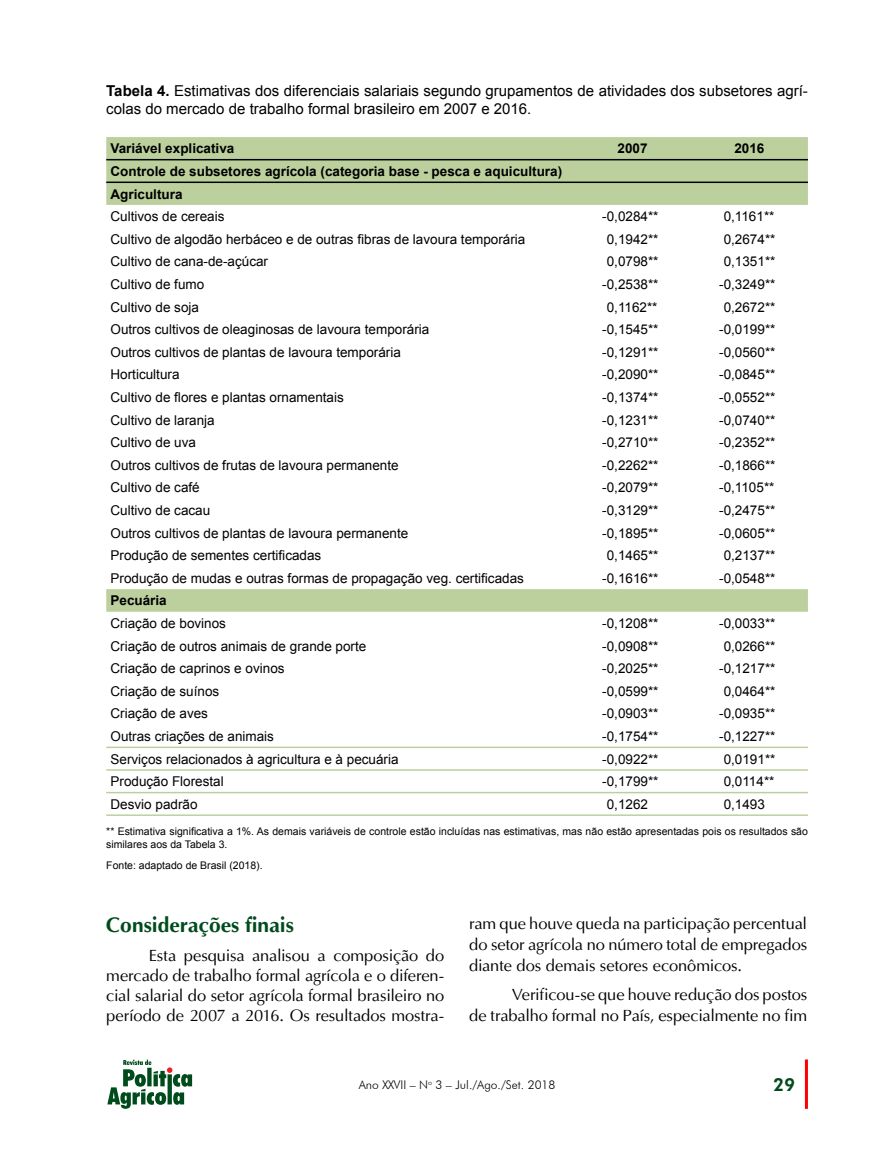
<style>
.page{position:relative;width:893px;height:1149px;background:#fff}
.page>*{position:absolute;margin:0;border:0;box-sizing:border-box;transform-origin:0 0}
.t1{font:700 21px "Ottawa";color:#004b1c}
.t2{font:800 18px "Futura BT";color:#004b1c}
.t3{font:16.5px/20.1px "Ottawa Plain";letter-spacing:-.005em;color:#000;text-align:justify}
.t4{font:15px/18px "Arial";color:#000}
.t5{font:13.5px "Arial";color:#000}
.t6{font:700 13.5px/22.6px "Arial";color:#000}
.t7{font:300 12px "Futura BT";color:#000}
.t8{font:10.5px/12.6px "Arial";color:#000}
.s1{font-weight:700}
</style>
<div class="page">
<hr style="left:805px;top:1059px;width:3px;height:49px;background:#f00">
<svg style="left:107px;top:1059px;width:85px;height:49px"></svg>
<svg style="left:106px;top:137px;width:702px;height:474px"></svg>
<hr style="left:106px;top:746px;width:468px;height:2px;background:#bcd09d">
<hr style="left:574px;top:746px;width:117px;height:2px;background:#bcd09d">
<hr style="left:691px;top:746px;width:117px;height:2px;background:#bcd09d">
<hr style="left:106px;top:769px;width:468px;height:1px;background:#bcd09d">
<hr style="left:574px;top:769px;width:117px;height:1px;background:#bcd09d">
<hr style="left:691px;top:769px;width:117px;height:1px;background:#bcd09d">
<hr style="left:106px;top:791px;width:468px;height:2px;background:#bcd09d">
<hr style="left:574px;top:791px;width:117px;height:2px;background:#bcd09d">
<hr style="left:691px;top:791px;width:117px;height:2px;background:#bcd09d">
<hr style="left:106px;top:159px;width:468px;height:1px;background:#000">
<hr style="left:574px;top:159px;width:117px;height:1px;background:#000">
<hr style="left:691px;top:159px;width:117px;height:1px;background:#000">
<hr style="left:106px;top:181px;width:468px;height:2px;background:#000">
<hr style="left:574px;top:181px;width:117px;height:2px;background:#000">
<hr style="left:691px;top:181px;width:117px;height:2px;background:#000">
<hr style="left:106px;top:814px;width:468px;height:1px;background:#bcd09d">
<hr style="left:574px;top:814px;width:117px;height:1px;background:#bcd09d">
<hr style="left:691px;top:814px;width:117px;height:1px;background:#bcd09d">
<p class="t4" style="left:106px;top:82px;width:703px"><span class="s1">Tabela 4.</span> Estimativas dos diferenciais salariais segundo grupamentos de atividades dos subsetores agrí&shy;colas do mercado de trabalho formal brasileiro em 2007 e 2016.</p>
<p class="t6" style="left:111px;top:138px;width:125px">Variável explicativa</p>
<p class="t6" style="left:617px;top:138px;width:32px">2007</p>
<p class="t6" style="left:734px;top:138px;width:32px">2016</p>
<p class="t6" style="left:111px;top:160px;width:453px">Controle de subsetores agrícola (categoria base - pesca e aquicultura)<br>Agricultura</p>
<p class="t5" style="left:111px;top:207px;width:116px">Cultivos de cereais</p>
<p class="t5" style="left:602px;top:207px;width:58px">-0,0284**</p>
<p class="t5" style="left:724px;top:207px;width:52px">0,1161**</p>
<p class="t5" style="left:111px;top:230px;width:416px">Cultivo de algodão herbáceo e de outras fibras de lavoura temporária</p>
<p class="t5" style="left:607px;top:230px;width:53px">0,1942**</p>
<p class="t5" style="left:724px;top:230px;width:53px">0,2674**</p>
<p class="t5" style="left:111px;top:253px;width:159px">Cultivo de cana-de-açúcar</p>
<p class="t5" style="left:607px;top:253px;width:53px">0,0798**</p>
<p class="t5" style="left:724px;top:253px;width:53px">0,1351**</p>
<p class="t5" style="left:111px;top:275px;width:95px">Cultivo de fumo</p>
<p class="t5" style="left:602px;top:275px;width:58px">-0,2538**</p>
<p class="t5" style="left:719px;top:275px;width:58px">-0,3249**</p>
<p class="t5" style="left:111px;top:298px;width:90px">Cultivo de soja</p>
<p class="t5" style="left:607px;top:298px;width:52px">0,1162**</p>
<p class="t5" style="left:724px;top:298px;width:53px">0,2672**</p>
<p class="t5" style="left:111px;top:320px;width:320px">Outros cultivos de oleaginosas de lavoura temporária</p>
<p class="t5" style="left:602px;top:320px;width:58px">-0,1545**</p>
<p class="t5" style="left:719px;top:320px;width:58px">-0,0199**</p>
<p class="t5" style="left:111px;top:343px;width:292px">Outros cultivos de plantas de lavoura temporária</p>
<p class="t5" style="left:602px;top:343px;width:58px">-0,1291**</p>
<p class="t5" style="left:719px;top:343px;width:58px">-0,0560**</p>
<p class="t5" style="left:111px;top:365px;width:71px">Horticultura</p>
<p class="t5" style="left:602px;top:365px;width:58px">-0,2090**</p>
<p class="t5" style="left:719px;top:365px;width:58px">-0,0845**</p>
<p class="t5" style="left:111px;top:388px;width:235px">Cultivo de flores e plantas ornamentais</p>
<p class="t5" style="left:602px;top:388px;width:58px">-0,1374**</p>
<p class="t5" style="left:719px;top:388px;width:58px">-0,0552**</p>
<p class="t5" style="left:111px;top:411px;width:106px">Cultivo de laranja</p>
<p class="t5" style="left:602px;top:411px;width:58px">-0,1231**</p>
<p class="t5" style="left:719px;top:411px;width:58px">-0,0740**</p>
<p class="t5" style="left:111px;top:433px;width:87px">Cultivo de uva</p>
<p class="t5" style="left:602px;top:433px;width:58px">-0,2710**</p>
<p class="t5" style="left:719px;top:433px;width:58px">-0,2352**</p>
<p class="t5" style="left:111px;top:456px;width:290px">Outros cultivos de frutas de lavoura permanente</p>
<p class="t5" style="left:602px;top:456px;width:58px">-0,2262**</p>
<p class="t5" style="left:719px;top:456px;width:58px">-0,1866**</p>
<p class="t5" style="left:111px;top:478px;width:91px">Cultivo de café</p>
<p class="t5" style="left:602px;top:478px;width:58px">-0,2079**</p>
<p class="t5" style="left:719px;top:478px;width:57px">-0,1105**</p>
<p class="t5" style="left:111px;top:501px;width:101px">Cultivo de cacau</p>
<p class="t5" style="left:602px;top:501px;width:58px">-0,3129**</p>
<p class="t5" style="left:719px;top:501px;width:58px">-0,2475**</p>
<p class="t5" style="left:111px;top:524px;width:299px">Outros cultivos de plantas de lavoura permanente</p>
<p class="t5" style="left:602px;top:524px;width:58px">-0,1895**</p>
<p class="t5" style="left:719px;top:524px;width:58px">-0,0605**</p>
<p class="t5" style="left:111px;top:546px;width:212px">Produção de sementes certificadas</p>
<p class="t5" style="left:607px;top:546px;width:53px">0,1465**</p>
<p class="t5" style="left:724px;top:546px;width:53px">0,2137**</p>
<p class="t5" style="left:111px;top:569px;width:415px">Produção de mudas e outras formas de propagação veg. certificadas</p>
<p class="t5" style="left:602px;top:569px;width:58px">-0,1616**</p>
<p class="t5" style="left:719px;top:569px;width:58px">-0,0548**</p>
<p class="t6" style="left:111px;top:589px;width:58px">Pecuária</p>
<p class="t5" style="left:111px;top:614px;width:117px">Criação de bovinos</p>
<p class="t5" style="left:602px;top:614px;width:58px">-0,1208**</p>
<p class="t5" style="left:719px;top:614px;width:58px">-0,0033**</p>
<p class="t5" style="left:111px;top:636px;width:257px">Criação de outros animais de grande porte</p>
<p class="t5" style="left:602px;top:636px;width:58px">-0,0908**</p>
<p class="t5" style="left:724px;top:636px;width:53px">0,0266**</p>
<p class="t5" style="left:111px;top:659px;width:176px">Criação de caprinos e ovinos</p>
<p class="t5" style="left:602px;top:659px;width:58px">-0,2025**</p>
<p class="t5" style="left:719px;top:659px;width:58px">-0,1217**</p>
<p class="t5" style="left:111px;top:682px;width:110px">Criação de suínos</p>
<p class="t5" style="left:602px;top:682px;width:58px">-0,0599**</p>
<p class="t5" style="left:724px;top:682px;width:53px">0,0464**</p>
<p class="t5" style="left:111px;top:704px;width:99px">Criação de aves</p>
<p class="t5" style="left:602px;top:704px;width:58px">-0,0903**</p>
<p class="t5" style="left:719px;top:704px;width:58px">-0,0935**</p>
<p class="t5" style="left:111px;top:727px;width:165px">Outras criações de animais</p>
<p class="t5" style="left:602px;top:727px;width:58px">-0,1754**</p>
<p class="t5" style="left:719px;top:727px;width:58px">-0,1227**</p>
<p class="t5" style="left:111px;top:749px;width:290px">Serviços relacionados à agricultura e à pecuária</p>
<p class="t5" style="left:602px;top:749px;width:58px">-0,0922**</p>
<p class="t5" style="left:724px;top:749px;width:53px">0,0191**</p>
<p class="t5" style="left:111px;top:772px;width:115px">Produção Florestal</p>
<p class="t5" style="left:602px;top:772px;width:58px">-0,1799**</p>
<p class="t5" style="left:724px;top:772px;width:52px">0,0114**</p>
<p class="t5" style="left:111px;top:795px;width:89px">Desvio padrão</p>
<p class="t5" style="left:607px;top:795px;width:43px">0,1262</p>
<p class="t5" style="left:724px;top:795px;width:43px">0,1493</p>
<p class="t8" style="left:106px;top:825px;width:703px">** Estimativa significativa a 1%. As demais variáveis de controle estão incluídas nas estimativas, mas não estão apresentadas pois os resultados são similares aos da Tabela 3.</p>
<p class="t8" style="left:106px;top:858px;width:158px">Fonte: adaptado de Brasil (2018).</p>
<h1 class="t1" style="left:106px;top:911px;width:189px">Considerações finais</h1>
<p class="t3" style="left:106px;top:945px;width:340px;text-indent:43px">Esta pesquisa analisou a composição do mercado de trabalho formal agrícola e o diferen&shy;cial salarial do setor agrícola formal brasileiro no período de 2007 a 2016. Os resultados mostra-</p>
<p class="t3" style="left:469px;top:912px;width:340px;line-height:21px">ram que houve queda na participação percentual do setor agrícola no número total de empregados diante dos demais setores econômicos.</p>
<p class="t3" style="left:469px;top:983px;width:340px;line-height:21px;text-align:right">Verificou-se que houve redução dos postos<br>de trabalho formal no País, especialmente no fim</p>
<p class="t7" style="left:359px;top:1076px;width:198px">Ano XXVII – N<sup>o</sup> 3 – Jul./Ago./Set. 2018</p>
<h2 class="t2" style="left:773px;top:1073px;width:24px">29</h2>
</div>
